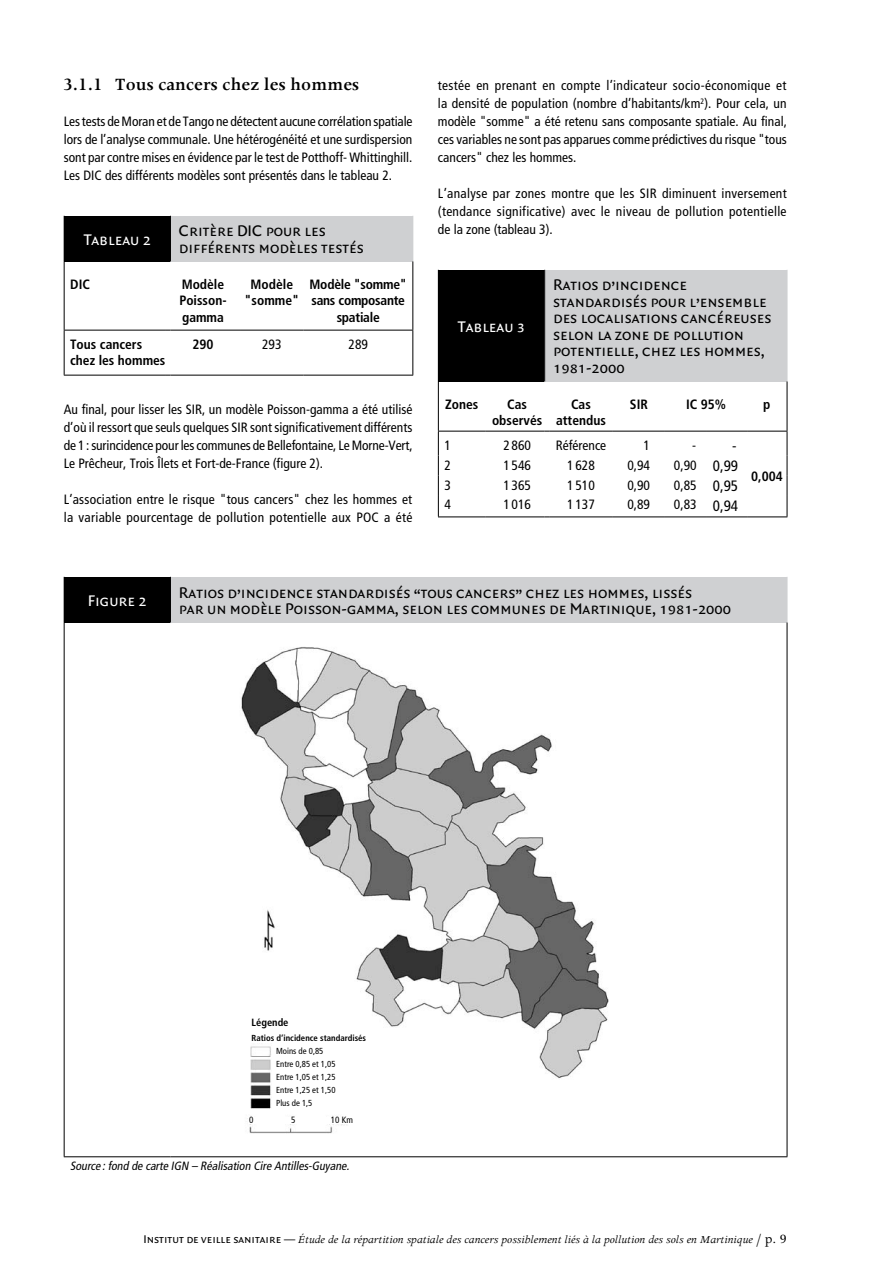
<style>
.page{position:relative;width:893px;height:1263px;background:#fff}
.page>*{position:absolute;margin:0;border:0;box-sizing:border-box;transform-origin:0 0}
.t1{font:600 19.5px "Apollo";color:#000;scale:.95 1}
.t2{font:16.5px/16.5px "Quadraat Sans Caps";color:#000}
.t3{font:16.5px "Quadraat Sans Caps";color:#fff}
.t4{font:condensed 13.5px/18px "Frutiger LT Std";color:#000;text-align:justify}
.t5{font:condensed 13.5px/18px "Frutiger LT Std";letter-spacing:.02em;color:#000}
.t6{font:700 condensed 13.5px/16.5px "Frutiger LT Std";color:#000;text-align:center}
.t7{font:700 condensed 13.5px/16.5px "Frutiger LT Std";letter-spacing:-.02em;color:#000;text-align:center}
.t8{font:italic 12px "Apollo";color:#000}
.t9{font:italic condensed 12px "Frutiger LT Std";color:#000}
.t10{font:700 condensed 10.5px "Frutiger LT Std";color:#000}
.t11{font:condensed 9.15px "Frutiger LT Std";color:#000}
.t12{font:condensed 8.7px/12.9px "Frutiger LT Std";color:#000}
.t13{font:700 condensed 8.7px "Frutiger LT Std";color:#000}
.s1{font-size:15px}
.s2{font-family:"Quadraat Sans Caps";font-style:normal}
.s3{font-style:normal;font-size:14.25px}
</style>
<div class="page">
<div style="left:64px;top:216px;width:106px;height:45px;background:#000"></div>
<div style="left:170px;top:216px;width:243px;height:45px;background:#cfd0d2"></div>
<hr style="left:170px;top:216px;width:1px;height:45px;background:#000">
<hr style="left:64px;top:330px;width:102px;height:1px;background:#000">
<hr style="left:170px;top:330px;width:70px;height:1px;background:#000">
<hr style="left:240px;top:330px;width:64px;height:1px;background:#000">
<hr style="left:304px;top:330px;width:109px;height:1px;background:#000">
<hr style="left:64px;top:261px;width:1px;height:69px;background:#000">
<hr style="left:412px;top:261px;width:1px;height:69px;background:#000">
<hr style="left:64px;top:375px;width:102px;height:1px;background:#000">
<hr style="left:170px;top:375px;width:70px;height:1px;background:#000">
<hr style="left:240px;top:375px;width:64px;height:1px;background:#000">
<hr style="left:304px;top:375px;width:109px;height:1px;background:#000">
<hr style="left:64px;top:330px;width:1px;height:45px;background:#000">
<hr style="left:412px;top:330px;width:1px;height:45px;background:#000">
<div style="left:438px;top:270px;width:107px;height:111px;background:#000"></div>
<div style="left:545px;top:270px;width:242px;height:111px;background:#cfd0d2"></div>
<hr style="left:787px;top:270px;width:1px;height:111px;background:#cfd0d2">
<hr style="left:438px;top:431px;width:47px;height:1px;background:#000">
<hr style="left:485px;top:431px;width:60px;height:1px;background:#000">
<hr style="left:549px;top:431px;width:64px;height:1px;background:#000">
<hr style="left:613px;top:431px;width:52px;height:1px;background:#000">
<hr style="left:665px;top:431px;width:41px;height:1px;background:#000">
<hr style="left:706px;top:431px;width:41px;height:1px;background:#000">
<hr style="left:747px;top:431px;width:40px;height:1px;background:#000">
<hr style="left:747px;top:516px;width:40px;height:1px;background:#000">
<hr style="left:438px;top:516px;width:47px;height:1px;background:#000">
<hr style="left:485px;top:516px;width:60px;height:1px;background:#000">
<hr style="left:549px;top:516px;width:64px;height:1px;background:#000">
<hr style="left:613px;top:516px;width:52px;height:1px;background:#000">
<hr style="left:665px;top:516px;width:41px;height:1px;background:#000">
<hr style="left:706px;top:516px;width:41px;height:1px;background:#000">
<hr style="left:438px;top:381px;width:1px;height:50px;background:#000">
<hr style="left:787px;top:381px;width:1px;height:50px;background:#000">
<svg style="left:438px;top:431px;width:1px;height:85px"></svg>
<svg style="left:787px;top:431px;width:1px;height:85px"></svg>
<div style="left:64px;top:577px;width:106px;height:45px;background:#000"></div>
<div style="left:170px;top:577px;width:617px;height:45px;background:#cfd0d2"></div>
<hr style="left:64px;top:1156px;width:106px;height:1px;background:#000">
<hr style="left:170px;top:1156px;width:617px;height:1px;background:#000">
<hr style="left:170px;top:577px;width:1px;height:45px;background:#000">
<hr style="left:787px;top:577px;width:1px;height:45px;background:#cfd0d2">
<hr style="left:64px;top:622px;width:1px;height:534px;background:#000">
<hr style="left:787px;top:622px;width:1px;height:534px;background:#000">
<img style="left:241px;top:647px;width:368px;height:486px">
<div style="left:272px;top:1017px;width:106px;height:95px;background:#fff"></div>
<div style="left:250px;top:1017px;width:32px;height:26px;background:#fff"></div>
<div style="left:249px;top:1116px;width:107px;height:7px;background:#fff"></div>
<h1 class="t1" style="left:64px;top:74px;width:312px">3.1.1 Tous cancers chez les hommes</h1>
<p class="t4" style="left:64px;top:112px;width:350px">Les tests de Moran et de Tango ne détectent aucune corrélation spatiale lors de l’analyse communale. Une hétérogénéité et une surdispersion sont par contre mises en évidence par le test de Potthoff- Whittinghill.<br>Les DIC des différents modèles sont présentés dans le tableau 2.</p>
<p class="t3" style="left:84px;top:230px;width:69px">Tableau 2</p>
<p class="t2" style="left:179px;top:223px;width:186px">Critère DIC pour les différents modèles testés</p>
<p class="t6" style="left:70px;top:276px;width:21px">DIC</p>
<p class="t6" style="left:179px;top:276px;width:49px;text-align:left">Modèle<br>Poisson&shy;gamma</p>
<p class="t6" style="left:245px;top:276px;width:56px">Modèle "somme"</p>
<p class="t7" style="left:310px;top:276px;width:99px">Modèle "somme" sans composante spatiale</p>
<p class="t6" style="left:70px;top:336px;width:97px;text-align:left">Tous cancers chez les hommes</p>
<p class="t6" style="left:192px;top:336px;width:23px">290</p>
<p class="t4" style="left:262px;top:335px;width:21px">293</p>
<p class="t4" style="left:349px;top:335px;width:21px">289</p>
<p class="t4" style="left:64px;top:400px;width:350px">Au final, pour lisser les SIR, un modèle Poisson-gamma a été utilisé d’où il ressort que seuls quelques SIR sont significativement différents de 1: surincidence pour les communes de Bellefontaine, Le Morne-Vert, Le Prêcheur, Trois Îlets et Fort-de-France (figure 2).</p>
<p class="t5" style="left:64px;top:490px;width:350px">L’association entre le risque "tous cancers" chez les hommes et la variable pourcentage de pollution potentielle aux POC a été</p>
<p class="t4" style="left:438px;top:76px;width:350px">testée en prenant en compte l’indicateur socio-économique et la densité de population (nombre d’habitants/km<sup>2</sup>). Pour cela, un modèle "somme" a été retenu sans composante spatiale. Au final, ces variables ne sont pas apparues comme prédictives du risque "tous cancers" chez les hommes.</p>
<p class="t4" style="left:438px;top:184px;width:350px">L’analyse par zones montre que les SIR diminuent inversement (tendance significative) avec le niveau de pollution potentielle de la zone (tableau 3).</p>
<p class="t3" style="left:458px;top:317px;width:69px">Tableau 3</p>
<p class="t2" style="left:553px;top:277px;width:220px">Ratios d’incidence standardisés pour l’ensemble des localisations cancéreuses selon la zone de pollution potentielle, chez les hommes,<br>1981-2000</p>
<p class="t6" style="left:445px;top:396px;width:35px">Zones</p>
<p class="t6" style="left:492px;top:396px;width:52px">Cas observés</p>
<p class="t6" style="left:556px;top:396px;width:51px">Cas attendus</p>
<p class="t6" style="left:630px;top:396px;width:20px">SIR</p>
<p class="t6" style="left:686px;top:396px;width:42px">IC 95%</p>
<p class="t6" style="left:763px;top:396px;width:9px">p</p>
<p class="t4" style="left:444px;top:436px;width:8px">1</p>
<p class="t4" style="left:503px;top:436px;width:29px">2 860</p>
<p class="t4" style="left:556px;top:436px;width:52px">Référence</p>
<p class="t4" style="left:644px;top:436px;width:8px">1</p>
<p class="t4" style="left:692px;top:436px;width:46px">- <span class="s1">-</span></p>
<p class="t6" style="left:751px;top:468px;width:33px">0,004</p>
<p class="t4" style="left:444px;top:456px;width:8px">2</p>
<p class="t4" style="left:503px;top:456px;width:29px">1 546</p>
<p class="t4" style="left:567px;top:456px;width:29px">1 628</p>
<p class="t4" style="left:627px;top:456px;width:24px">0,94</p>
<p class="t4" style="left:674px;top:456px;width:66px">0,90 <span class="s1">0,99</span></p>
<p class="t4" style="left:444px;top:476px;width:8px">3</p>
<p class="t4" style="left:503px;top:476px;width:29px">1 365</p>
<p class="t4" style="left:567px;top:476px;width:29px">1 510</p>
<p class="t4" style="left:627px;top:476px;width:24px">0,90</p>
<p class="t4" style="left:674px;top:476px;width:66px">0,85 <span class="s1">0,95</span></p>
<p class="t4" style="left:444px;top:496px;width:8px">4</p>
<p class="t4" style="left:503px;top:496px;width:29px">1 016</p>
<p class="t4" style="left:567px;top:496px;width:29px">1 137</p>
<p class="t4" style="left:627px;top:496px;width:24px">0,89</p>
<p class="t4" style="left:674px;top:496px;width:66px">0,83 <span class="s1">0,94</span></p>
<p class="t3" style="left:88px;top:591px;width:61px">Figure 2</p>
<p class="t2" style="left:179px;top:584px;width:554px">Ratios d’incidence standardisés “tous cancers” chez les hommes, lissés<br>par un modèle Poisson-gamma, selon les communes de Martinique, 1981-2000</p>
<p class="t10" style="left:251px;top:1016px;width:39px">Légende</p>
<p class="t13" style="left:251px;top:1033px;width:116px">Ratios d‘incidence standardisés</p>
<p class="t12" style="left:276px;top:1045px;width:61px">Moins de 0,85<br>Entre 0,85 et 1,05<br>Entre 1,05 et 1,25<br>Entre 1,25 et 1,50<br>Plus de 1,5</p>
<p class="t11" style="left:249px;top:1114px;width:6px">0</p>
<p class="t11" style="left:291px;top:1114px;width:6px">5</p>
<p class="t11" style="left:331px;top:1114px;width:24px">10 Km</p>
<p class="t9" style="left:70px;top:1159px;width:283px">Source :fond de carte IGN – Réalisation Cire Antilles-Guyane.</p>
<p class="t8" style="left:143px;top:1233px;width:645px"><span class="s2">Institut de veille sanitaire —</span> Étude de la répartition spatiale des cancers possiblement liés à la pollution des sols en Martinique <span class="s3">/ p. 9</span></p>
</div>
